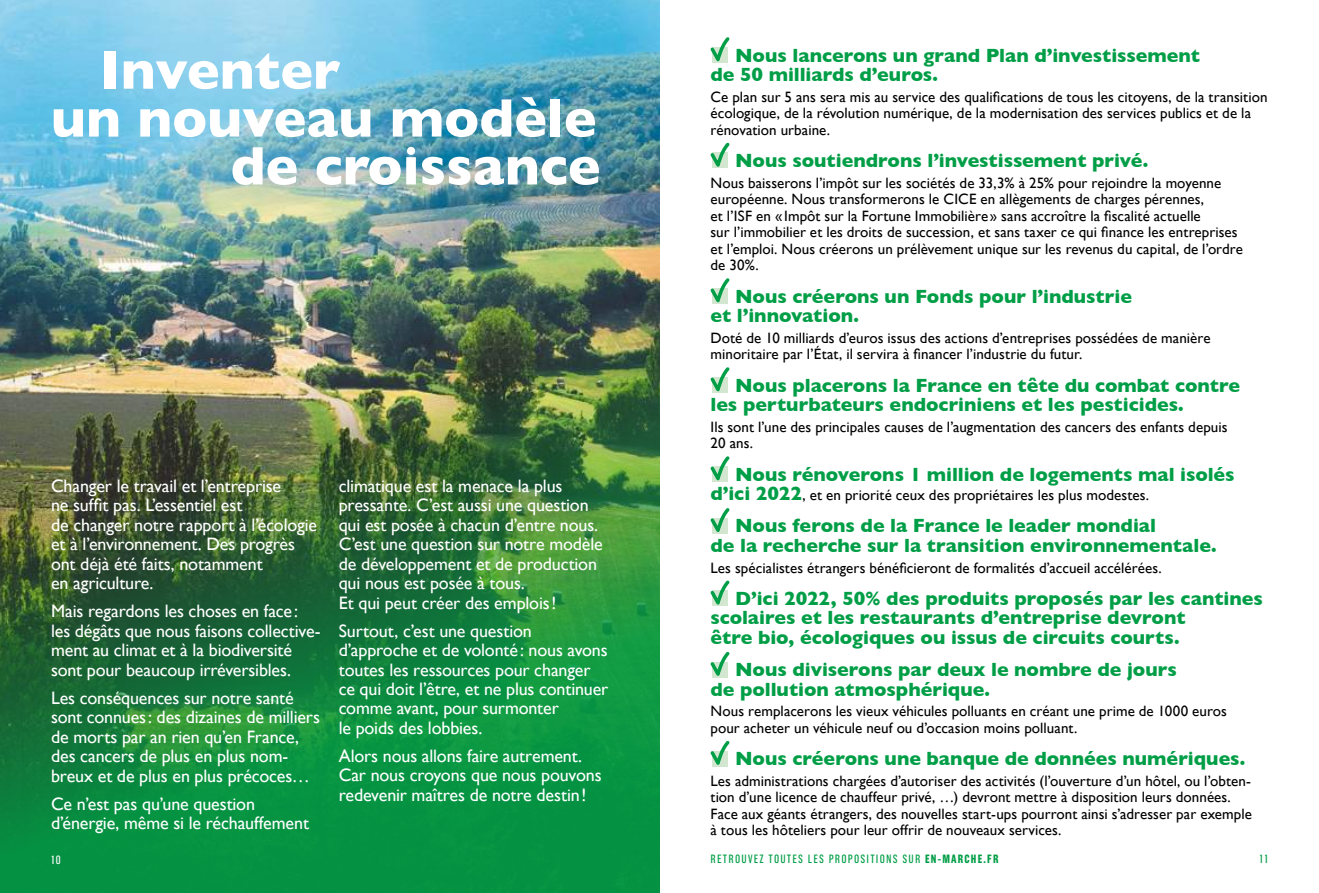
<style>
.page{position:relative;width:1319px;height:893px;background:#fff}
.page>*{position:absolute;margin:0;border:0;box-sizing:border-box;transform-origin:0 0}
.t1{font:700 54.9px "Gill Sans";color:#fff}
.t2{font:700 19.5px/19.5px "Gill Sans";color:#009e46}
.t3{font:18px/19.5px "Gill Sans";letter-spacing:-.01em;color:#fff}
.t4{font:15px/16.5px "Gill Sans";letter-spacing:.005em;color:#000}
.t5{font:12px "Grotzec Head Condensed";letter-spacing:.1em;color:#009e46}
.t6{font:12px "Grotzec Head Condensed";color:#fff}
.s1{font-weight:700;font-size:19.5px;color:#009e46}
.s2{font-weight:700}
</style>
<div class="page">
<img style="left:0;top:0;width:659px;height:134px">
<img style="left:0;top:134px;width:659px;height:759px">
<svg style="left:710px;top:37px;width:20px;height:26px"></svg>
<svg style="left:710px;top:142px;width:20px;height:26px"></svg>
<svg style="left:710px;top:278px;width:20px;height:26px"></svg>
<svg style="left:710px;top:367px;width:20px;height:26px"></svg>
<svg style="left:710px;top:456px;width:20px;height:26px"></svg>
<svg style="left:710px;top:508px;width:20px;height:26px"></svg>
<svg style="left:710px;top:580px;width:20px;height:26px"></svg>
<svg style="left:710px;top:651px;width:20px;height:27px"></svg>
<svg style="left:710px;top:740px;width:20px;height:27px"></svg>
<h1 class="t1" style="left:100px;top:38px;width:242px">Inventer</h1>
<h1 class="t1" style="left:51px;top:86px;width:547px">un nouveau modèle</h1>
<h1 class="t1" style="left:230px;top:134px;width:371px">de croissance</h1>
<p class="t3" style="left:51px;top:476px;width:267px">Changer le travail et l’entreprise<br>ne suffit pas. L’essentiel est<br>de changer notre rapport à l’écologie et à l’environnement. Des progrès ont déjà été faits, notamment<br>en agriculture.</p>
<p class="t3" style="left:51px;top:601px;width:271px">M ais regardons les choses en face: les dégâts que nous faisons collective&shy;ment au climat et à la biodiversité sont pour beaucoup irréversibles.</p>
<p class="t3" style="left:51px;top:688px;width:270px">Les conséquences sur notre santé sont connues: des dizaines de milliers de morts par an rien qu’en France, des cancers de plus en plus nom&shy;breux et de plus en plus précoces…</p>
<p class="t3" style="left:51px;top:793px;width:259px">Ce n’est pas qu’une question d’énergie, même si le réchauffement</p>
<p class="t6" style="left:51px;top:852px;width:11px">10</p>
<p class="t3" style="left:339px;top:475px;width:265px">climatique est la menace la plus pressante. C’est aussi une question qui est posée à chacun d’entre nous.<br>C’est une question sur notre modèle de développement et de production qui nous est posée à tous.<br>Et qui peut créer des emplois!</p>
<p class="t3" style="left:339px;top:620px;width:271px">Surtout, c’est une question d’approche et de volonté: nous avons toutes les ressources pour changer ce qui doit l’être, et ne plus continuer comme avant, pour surmonter<br>le poids des lobbies.</p>
<p class="t3" style="left:339px;top:746px;width:264px">Alors nous allons faire autrement.<br>Car nous croyons que nous pouvons redevenir maîtres de notre destin!</p>
<h2 class="t2" style="left:710px;top:45px;width:491px;text-indent:25px">Nous lancerons un grand Plan d’investissement de 50 milliards d’euros.</h2>
<p class="t4" style="left:710px;top:88px;width:558px">Ce plan sur 5 ans sera mis au service des qualifications de tous les citoyens, de la transition écologique, de la révolution numérique, de la modernisation des services publics et de la rénovation urbaine.</p>
<h2 class="t2" style="left:735px;top:151px;width:414px">Nous soutiendrons l’investissement privé.</h2>
<p class="t4" style="left:710px;top:174px;width:533px">Nous baisserons l’impôt sur les sociétés de 33,3% à 25% pour rejoindre la moyenne européenne. Nous transformerons le CICE en allègements de charges pérennes,<br>et l’ISF en «Impôt sur la Fortune Immobilière» sans accroître la fiscalité actuelle<br>sur l’immobilier et les droits de succession, et sans taxer ce qui finance les entreprises et l’emploi. Nous créerons un prélèvement unique sur les revenus du capital, de l’ordre de 30%.</p>
<h2 class="t2" style="left:710px;top:286px;width:423px;text-indent:25px">Nous créerons un Fonds pour l’industrie et l’innovation.</h2>
<p class="t4" style="left:710px;top:329px;width:501px">Doté de 10 milliards d’euros issus des actions d’entreprises possédées de manière minoritaire par l’État, il servira à financer l’industrie du futur.</p>
<h2 class="t2" style="left:710px;top:375px;width:531px;text-indent:25px">Nous placerons la France en tête du combat contre les perturbateurs endocriniens et les pesticides.</h2>
<p class="t4" style="left:710px;top:418px;width:518px">Ils sont l’une des principales causes de l’augmentation des cancers des enfants depuis<br>20 ans.</p>
<h2 class="t2" style="left:735px;top:464px;width:501px">Nous rénoverons 1 million de logements mal isolés</h2>
<p class="t4" style="left:710px;top:487px;width:440px"><span class="s1">d’ici 2022</span>, et en priorité ceux des propriétaires les plus modestes.</p>
<h2 class="t2" style="left:710px;top:516px;width:507px;text-indent:25px">Nous ferons de la France le leader mondial<br>de la recherche sur la transition environnementale.</h2>
<p class="t4" style="left:710px;top:559px;width:452px">Les spécialistes étrangers bénéficieront de formalités d’accueil accélérées.</p>
<h2 class="t2" style="left:710px;top:588px;width:554px;text-indent:25px">D’ici 2022, 50% des produits proposés par les cantines scolaires et les restaurants d’entreprise devront<br>être bio, écologiques ou issus de circuits courts.</h2>
<h2 class="t2" style="left:710px;top:660px;width:467px;text-indent:25px">Nous diviserons par deux le nombre de jours de pollution atmosphérique.</h2>
<p class="t4" style="left:710px;top:703px;width:518px">Nous remplacerons les vieux véhicules polluants en créant une prime de 1000 euros pour acheter un véhicule neuf ou d’occasion moins polluant.</p>
<h2 class="t2" style="left:735px;top:749px;width:511px">Nous créerons une banque de données numériques.</h2>
<p class="t4" style="left:710px;top:772px;width:543px">Les administrations chargées d’autoriser des activités (l’ouverture d’un hôtel, ou l’obten&shy;tion d’une licence de chauffeur privé, …) devront mettre à disposition leurs données.<br>Face aux géants étrangers, des nouvelles start-ups pourront ainsi s’adresser par exemple à tous les hôteliers pour leur offrir de nouveaux services.</p>
<p class="t5" style="left:710px;top:852px;width:289px">RETROUVEZ TOUTES LES PROPOSITIONS SUR <span class="s2">EN-MARCHE.FR</span></p>
<p class="t5" style="left:1259px;top:852px;width:10px">11</p>
</div>
